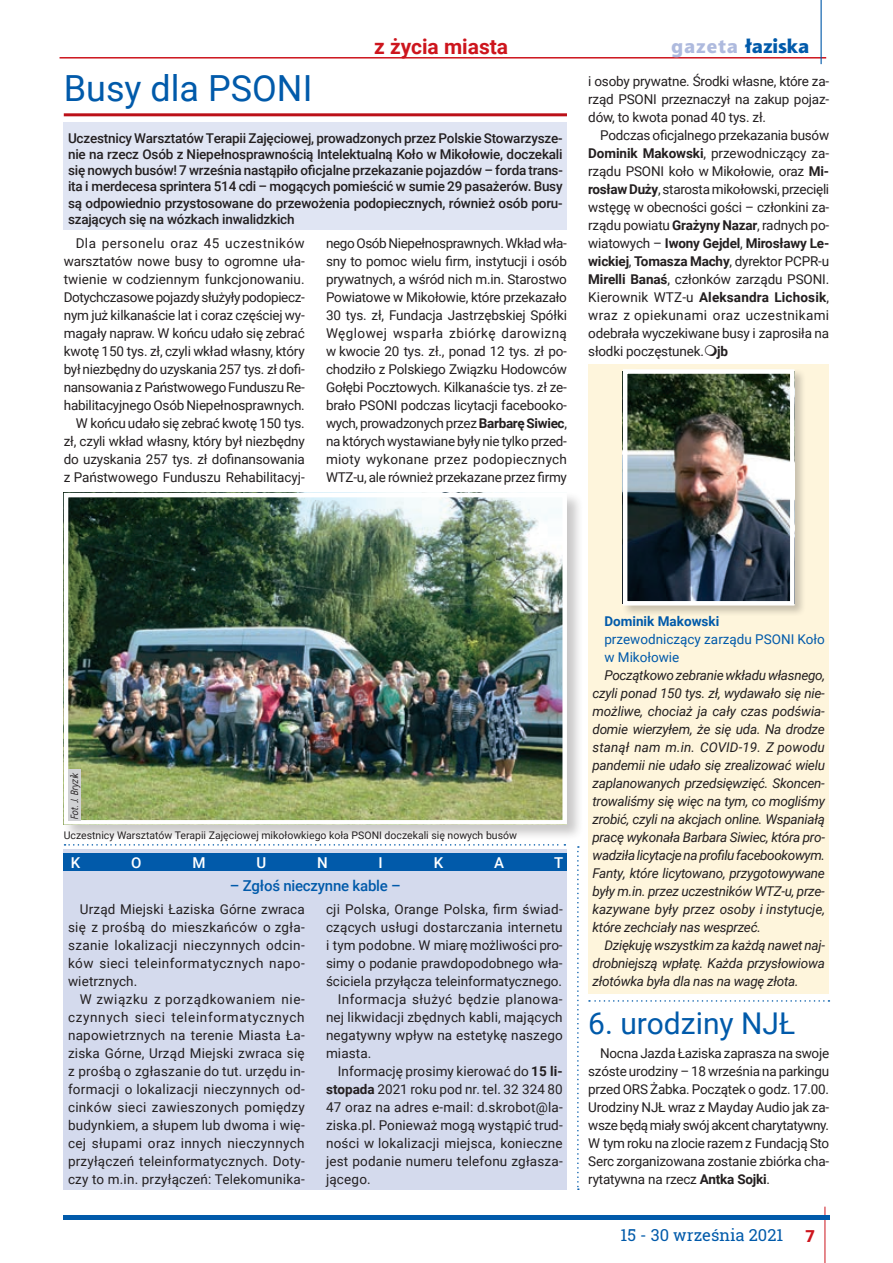
<style>
.page{position:relative;width:893px;height:1263px;background:#fff}
.page>*{position:absolute;margin:0;border:0;box-sizing:border-box;transform-origin:0 0}
.t1{font:36px "Roboto";color:#015aaa}
.t2{font:30px "Roboto";color:#015aaa}
.t3{font:700 21px "Roboto";color:#cd151d}
.t4{font:19.5px "Aerton EFN Black";color:#015aaa}
.t5{font:16.5px "Roboto Slab";color:#015aaa}
.t6{font:900 16.5px "Roboto";color:#cd151d}
.t7{font:500 15px "Roboto";letter-spacing:-.015em;color:#015aaa}
.t8{font:500 15px "Roboto";color:#fff}
.t9{font:13.5px/18px "Roboto";letter-spacing:-.005em;color:#231f20;text-align:justify}
.t10{font:italic 13.5px/18px "Roboto";letter-spacing:-.02em;color:#231f20;text-align:justify}
.t11{font:500 13.5px/16.2px "Roboto";letter-spacing:-.015em;color:#231f20;text-align:justify}
.t12{font:13.5px "Roboto";letter-spacing:.015em;color:#231f20}
.t13{font:13.5px/18px "Roboto";color:#015aaa}
.t14{font:13.5px "Roboto";letter-spacing:.03em;color:#231f20}
.t15{font:700 13.5px "Roboto";color:#015aaa}
.t16{font:10.5px "Roboto";color:#231f20}
.t17{font:italic 10.5px "Bureau EFN";color:#231f20}
.s1{font-weight:700}
.s2{color:#aebade}
</style>
<div class="page">
<hr style="left:60px;top:57px;width:766px;height:2px;background:#cd151d">
<hr style="left:825px;top:1206px;width:1px;height:57px;background:#cd151d">
<hr style="left:820px;top:0;width:2px;height:64px;background:#015aaa">
<hr style="left:64px;top:1215px;width:766px;height:4px;background:#015aaa">
<div style="left:588px;top:365px;width:241px;height:629px;background:#fef5dc"></div>
<div style="left:64px;top:849px;width:503px;height:340px;background:#d4daed"></div>
<hr style="left:64px;top:113px;width:503px;height:3px;background:#bb1018">
<svg style="left:65px;top:844px;width:500px;height:2px"></svg>
<svg style="left:577px;top:846px;width:2px;height:344px"></svg>
<svg style="left:589px;top:1000px;width:240px;height:2px"></svg>
<div style="left:62px;top:491px;width:521px;height:350px;background:#231f20;opacity:.25"></div>
<img style="left:69px;top:498px;width:493px;height:321px">
<div style="left:64px;top:493px;width:503px;height:331px;border:4px solid #fff"></div>
<div style="left:622px;top:368px;width:184px;height:249px;background:#231f20;opacity:.25"></div>
<img style="left:628px;top:374px;width:161px;height:226px">
<div style="left:623px;top:369px;width:171px;height:236px;border:4px solid #fff"></div>
<div style="left:64px;top:122px;width:503px;height:108px;background:#e0e5f3"></div>
<div style="left:64px;top:853px;width:503px;height:17px;background:#015aaa"></div>
<div style="left:68px;top:769px;width:12px;height:51px;background:#d1d2d4"></div>
<h1 class="t1" style="left:64px;top:63px;width:250px">Busy dla PSONI</h1>
<h3 class="t3" style="left:374px;top:32px;width:136px">z życia miasta</h3>
<p class="t11" style="left:68px;top:129px;width:496px">Uczestnicy Warsztatów Terapii Zajęciowej, prowadzonych przez Polskie Stowarzysze&shy;nie na rzecz Osób z Niepełnosprawnością Intelektualną Koło w Mikołowie, doczekali się nowych busów! 7 września nastąpiło oficjalne przekazanie pojazdów – forda trans&shy;ita i merdecesa sprintera 514 cdi – mogących pomieścić w sumie 29 pasażerów. Busy są odpowiednio przystosowane do przewożenia podopiecznych, również osób poru&shy;szających się na wózkach inwalidzkich</p>
<p class="t9" style="left:64px;top:234px;width:242px;text-align:right">Dla personelu oraz 45 uczestników warsztatów nowe busy to ogromne uła&shy;twienie w codziennym funkcjonowaniu.<br>Dotychczasowe pojazdy służyły podopiecz&shy;nym już kilkanaście lat i coraz częściej wy&shy;magały napraw. W końcu udało się zebrać kwotę 150 tys. zł, czyli wkład własny, który był niezbędny do uzyskania 257 tys. zł dofi&shy;nansowania z Państwowego Funduszu Re&shy;habilitacyjnego Osób Niepełnosprawnych.<br>W końcu udało się zebrać kwotę 150 tys. zł, czyli wkład własny, który był niezbędny do uzyskania 257 tys. zł dofinansowania z Państwowego Funduszu Rehabilitacyj-</p>
<p class="t9" style="left:326px;top:234px;width:242px">nego Osób Niepełnosprawnych. Wkład wła&shy;sny to pomoc wielu firm, instytucji i osób prywatnych, a wśród nich m.in. Starostwo Powiatowe w Mikołowie, które przekazało 30 tys. zł, Fundacja Jastrzębskiej Spółki Węglowej wsparła zbiórkę darowizną w kwocie 20 tys. zł., ponad 12 tys. zł po&shy;chodziło z Polskiego Związku Hodowców Gołębi Pocztowych. Kilkanaście tys. zł ze&shy;brało PSONI podczas licytacji facebooko&shy;wych, prowadzonych przez <span class="s1">Barbarę Siwiec</span>, na których wystawiane były nie tylko przed&shy;mioty wykonane przez podopiecznych WTZ-u, ale również przekazane przez firmy</p>
<h3 class="t4" style="left:671px;top:34px;width:139px"><span class="s2">gazeta</span> łaziska</h3>
<p class="t9" style="left:588px;top:72px;width:242px">i osoby prywatne. Środki własne, które za&shy;rząd PSONI przeznaczył na zakup pojaz&shy;dów, to kwota ponad 40 tys. zł.</p>
<p class="t9" style="left:588px;top:126px;width:243px;text-indent:12px">Podczas oficjalnego przekazania busów <span class="s1">Dominik Makowski</span>, przewodniczący za&shy;rządu PSONI koło w Mikołowie, oraz <span class="s1">Mi&shy;rosław Duży</span>, starosta mikołowski, przecięli wstęgę w obecności gości – członkini za&shy;rządu powiatu <span class="s1">Grażyny Nazar</span>, radnych po&shy;wiatowych – <span class="s1">Iwony Gejdel</span>, <span class="s1">Mirosławy Le&shy;wickiej</span>, <span class="s1">Tomasza Machy</span>, dyrektor PCPR-u <span class="s1">Mirelli Banaś</span>, członków zarządu PSONI.<br>Kierownik WTZ-u <span class="s1">Aleksandra Lichosik</span>, wraz z opiekunami oraz uczestnikami odebrała wyczekiwane busy i zaprosiła na słodki poczęstunek. <span class="s1">jb</span></p>
<p class="t17" style="left:67px;top:820px;width:49px;rotate:-90deg">Fot. J. Bryzik</p>
<p class="t16" style="left:64px;top:828px;width:455px">Uczestnicy Warsztatów Terapii Zajęciowej mikołowkiego koła PSONI doczekali się nowych busów</p>
<p class="t7" style="left:230px;top:875px;width:172px">– Zgłoś nieczynne kable –</p>
<p class="t8" style="left:71px;top:853px;width:11px">K</p>
<p class="t8" style="left:131px;top:853px;width:12px">O</p>
<p class="t8" style="left:192px;top:853px;width:15px">M</p>
<p class="t8" style="left:256px;top:853px;width:11px">U</p>
<p class="t8" style="left:317px;top:853px;width:12px">N</p>
<p class="t8" style="left:379px;top:853px;width:6px">I</p>
<p class="t8" style="left:434px;top:853px;width:11px">K</p>
<p class="t8" style="left:494px;top:853px;width:11px">A</p>
<p class="t8" style="left:554px;top:853px;width:11px">T</p>
<p class="t9" style="left:68px;top:900px;width:238px;text-indent:12px">Urząd Miejski Łaziska Górne zwraca się z prośbą do mieszkańców o zgła&shy;szanie lokalizacji nieczynnych odcin&shy;ków sieci teleinformatycznych napo&shy;wietrznych.</p>
<p class="t9" style="left:68px;top:990px;width:238px;text-indent:12px">W związku z porządkowaniem nie&shy;czynnych sieci teleinformatycznych napowietrznych na terenie Miasta Ła&shy;ziska Górne, Urząd Miejski zwraca się z prośbą o zgłaszanie do tut. urzędu in&shy;formacji o lokalizacji nieczynnych od&shy;cinków sieci zawieszonych pomiędzy budynkiem, a słupem lub dwoma i wię&shy;cej słupami oraz innych nieczynnych przyłączeń teleinformatycznych. Doty&shy;czy to m.in. przyłączeń: Telekomunika-</p>
<p class="t12" style="left:326px;top:900px;width:238px">cji Polska, Orange Polska, firm świad-</p>
<p class="t12" style="left:326px;top:918px;width:238px">czących usługi dostarczania internetu</p>
<p class="t9" style="left:326px;top:936px;width:238px">i tym podobne. W miarę możliwości pro-</p>
<p class="t9" style="left:326px;top:954px;width:238px">simy o podanie prawdopodobnego wła-</p>
<p class="t9" style="left:326px;top:972px;width:238px">ściciela przyłącza teleinformatycznego.</p>
<p class="t14" style="left:338px;top:990px;width:226px">Informacja służyć będzie planowa-</p>
<p class="t9" style="left:326px;top:1008px;width:238px">nej likwidacji zbędnych kabli, mających</p>
<p class="t9" style="left:326px;top:1026px;width:238px">negatywny wpływ na estetykę naszego</p>
<p class="t9" style="left:326px;top:1044px;width:47px">miasta.</p>
<p class="t9" style="left:338px;top:1062px;width:226px">Informację prosimy kierować do <span class="s1">15 li-</span></p>
<p class="t9" style="left:326px;top:1080px;width:238px"><span class="s1">stopada</span> 2021 roku pod nr. tel. 32 324 80</p>
<p class="t12" style="left:326px;top:1098px;width:238px">47 oraz na adres e-mail: d.skrobot@la-</p>
<p class="t9" style="left:326px;top:1116px;width:238px">ziska.pl. Ponieważ mogą wystąpić trud-</p>
<p class="t12" style="left:326px;top:1134px;width:238px">ności w lokalizacji miejsca, konieczne</p>
<p class="t12" style="left:326px;top:1152px;width:238px">jest podanie numeru telefonu zgłasza-</p>
<p class="t9" style="left:326px;top:1170px;width:46px">jącego.</p>
<p class="t15" style="left:604px;top:612px;width:116px">Dominik Makowski</p>
<p class="t13" style="left:604px;top:630px;width:222px">przewodniczący zarządu PSONI Koło w Mikołowie</p>
<p class="t10" style="left:592px;top:666px;width:234px;text-indent:12px">Początkowo zebranie wkładu własnego, czyli ponad 150 tys. zł, wydawało się nie&shy;możliwe, chociaż ja cały czas podświa&shy;domie wierzyłem, że się uda. Na drodze stanął nam m.in. COVID-19. Z powodu pandemii nie udało się zrealizować wielu zaplanowanych przedsięwzięć. Skoncen&shy;trowaliśmy się więc na tym, co mogliśmy zrobić, czyli na akcjach online. Wspaniałą pracę wykonała Barbara Siwiec, która pro&shy;wadziła licytacje na profilu facebookowym.<br>Fanty, które licytowano, przygotowywane były m.in. przez uczestników WTZ-u, prze&shy;kazywane były przez osoby i instytucje, które zechciały nas wesprzeć.</p>
<p class="t10" style="left:592px;top:936px;width:234px;text-indent:12px">Dziękuję wszystkim za każdą nawet naj&shy;drobniejszą wpłatę. Każda przysłowiowa złotówka była dla nas na wagę złota.</p>
<h2 class="t2" style="left:588px;top:1003px;width:209px">6. urodziny NJŁ</h2>
<p class="t9" style="left:588px;top:1044px;width:242px;text-indent:12px">Nocna Jazda Łaziska zaprasza na swoje szóste urodziny – 18 września na parkingu przed ORS Żabka. Początek o godz. 17.00.<br>Urodziny NJŁ wraz z Mayday Audio jak za&shy;wsze będą miały swój akcent charytatywny.<br>W tym roku na zlocie razem z Fundacją Sto Serc zorganizowana zostanie zbiórka cha&shy;rytatywna na rzecz <span class="s1">Antka Sojki</span>.</p>
<p class="t5" style="left:621px;top:1224px;width:164px">15 - 30 września 2021</p>
<p class="t6" style="left:805px;top:1224px;width:11px">7</p>
</div>
